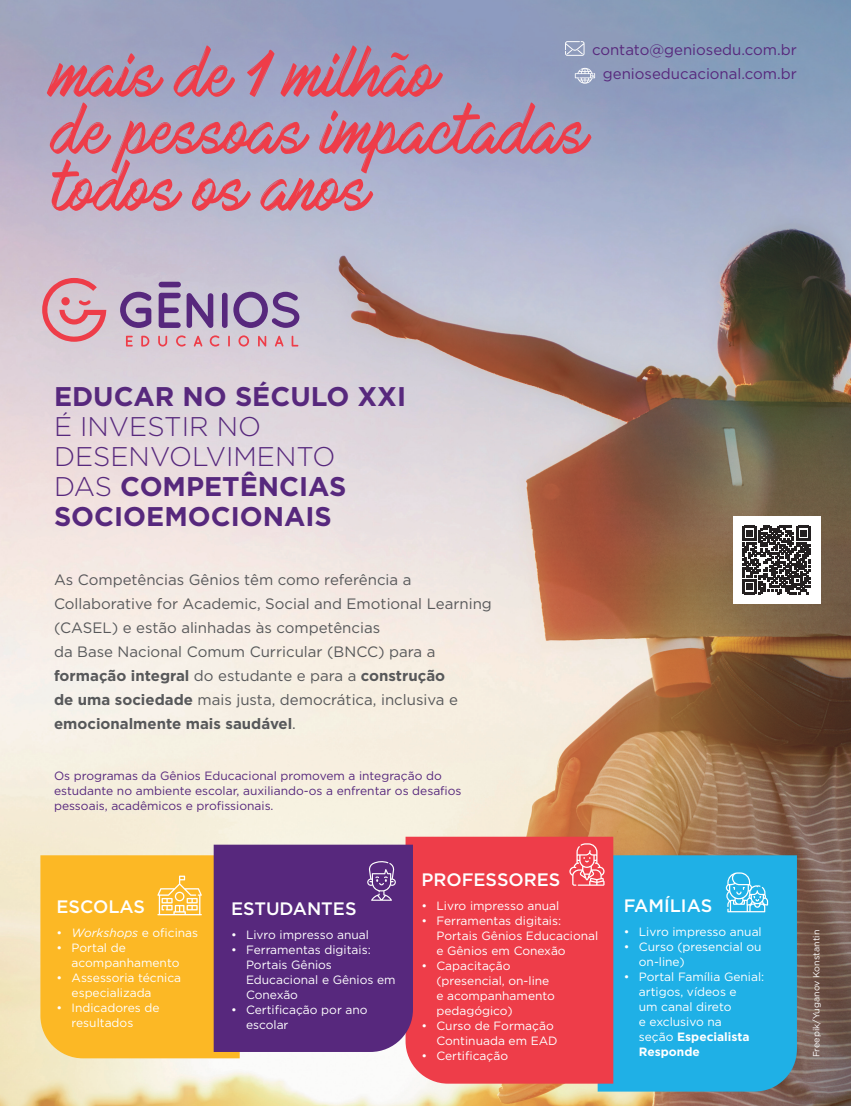
<style>
.page{position:relative;width:851px;height:1106px;background:#fff}
.page>*{position:absolute;margin:0;border:0;box-sizing:border-box;transform-origin:0 0}
.t1{font:57px/57px "Mark My Words";color:#ee3d49}
.Título_interno{font:700 27px/30px "Gotham";color:#57287d}
.Título_gráfico{font:500 18px "Gotham";color:#fff}
.Texto{font:15px/24px "Gotham";color:#57585a}
.Texto-2{font:700 15px/24px "Gotham";color:#57585a}
.Texto-3{font:15px "Gotham";color:#57287d}
.t2{font:12px/15px "Gotham";color:#fff}
.Texto_menor{font:12px/15px "Gotham";color:#57287d}
.Crédito{font:9px "Gotham";color:#fff}
.s1{font-weight:300}
.s2{font-weight:700}
.s3{font-weight:400}
.s4{font-style:italic}
</style>
<div class="page">
<img style="left:0;top:0;width:850px;height:1106px">
<svg style="left:574px;top:68px;width:21px;height:16px"></svg>
<svg style="left:565px;top:41px;width:19px;height:15px"></svg>
<svg style="left:42px;top:278px;width:64px;height:64px;background:#dba0aa"></svg>
<svg style="left:120px;top:282px;width:179px;height:46px;background:#a592b7"></svg>
<svg style="left:126px;top:336px;width:7px;height:10px"></svg>
<svg style="left:141px;top:336px;width:8px;height:10px"></svg>
<svg style="left:158px;top:336px;width:9px;height:10px"></svg>
<svg style="left:176px;top:335px;width:10px;height:11px"></svg>
<svg style="left:194px;top:336px;width:8px;height:10px"></svg>
<svg style="left:210px;top:335px;width:9px;height:11px"></svg>
<svg style="left:228px;top:336px;width:2px;height:10px"></svg>
<svg style="left:238px;top:335px;width:11px;height:11px"></svg>
<svg style="left:258px;top:336px;width:8px;height:10px"></svg>
<svg style="left:275px;top:336px;width:8px;height:10px"></svg>
<svg style="left:291px;top:336px;width:7px;height:10px"></svg>
<div style="left:40px;top:855px;width:200px;height:203px;background:#fcb825"></div>
<svg style="left:157px;top:875px;width:45px;height:40px;background:#fcca5e"></svg>
<div style="left:597px;top:855px;width:199px;height:236px;background:#1fb0e6"></div>
<svg style="left:725px;top:872px;width:43px;height:40px;background:#5ac4ec"></svg>
<div style="left:405px;top:836px;width:208px;height:247px;background:#ee3d49"></div>
<svg style="left:569px;top:843px;width:35px;height:42px"></svg>
<div style="left:214px;top:844px;width:199px;height:208px;background:#57287d"></div>
<svg style="left:367px;top:860px;width:29px;height:40px"></svg>
<div style="left:732px;top:516px;width:88px;height:87px;background:#fff"></div>
<svg style="left:742px;top:526px;width:68px;height:68px"></svg>
<p class="t1" style="left:54px;top:49px;width:535px">mais de 1 milhão<br>de pessoas impactadas</p>
<p class="Texto-3" style="left:592px;top:40px;width:206px">contato@geniosedu.com.br</p>
<p class="Texto-3" style="left:602px;top:64px;width:195px">genioseducacional.com.br</p>
<p class="t1" style="left:54px;top:163px;width:317px">todos os anos</p>
<p class="Título_interno" style="left:54px;top:381px;width:353px">EDUCAR NO SÉCULO XXI<br><span class="s1">É INVESTIR NO<br>DESENVOLVIMENTO<br>DAS</span> COMPETÊNCIAS<br>SOCIOEMOCIONAIS</p>
<p class="Texto" style="left:54px;top:567px;width:439px">As Competências Gênios têm como referência a<br>Collaborative for Academic, Social and Emotional Learning (CASEL) e estão alinhadas às competências</p>
<p class="Texto" style="left:54px;top:639px;width:392px">da Base Nacional Comum Curricular (BNCC) para a <span class="s2">formação integral</span> do estudante e para a <span class="s2">construção</span></p>
<p class="Texto-2" style="left:54px;top:687px;width:405px">de uma sociedade <span class="s3">mais justa, democrática, inclusiva e </span>emocionalmente mais saudável<span class="s3">.</span></p>
<p class="Texto_menor" style="left:54px;top:768px;width:409px">Os programas da Gênios Educacional promovem a integração do estudante no ambiente escolar, auxiliando-os a enfrentar os desafios pessoais, acadêmicos e profissionais.</p>
<p class="Título_gráfico" style="left:57px;top:895px;width:90px">ESCOLAS</p>
<p class="t2" style="left:57px;top:925px;width:143px">• <span class="s4">Workshops</span> e oficinas</p>
<p class="t2" style="left:72px;top:940px;width:109px;text-indent:-15px">• Portal de acompanhamento</p>
<p class="t2" style="left:72px;top:970px;width:111px;text-indent:-15px">• Assessoria técnica especializada</p>
<p class="t2" style="left:72px;top:1000px;width:89px;text-indent:-15px">• Indicadores de resultados</p>
<p class="Título_gráfico" style="left:231px;top:896px;width:127px">ESTUDANTES</p>
<p class="t2" style="left:231px;top:926px;width:139px">• Livro impresso anual</p>
<p class="t2" style="left:246px;top:941px;width:151px;text-indent:-15px">• Ferramentas digitais:<br>Portais Gênios<br>Educacional e Gênios em<br>Conexão</p>
<p class="t2" style="left:246px;top:1001px;width:123px;text-indent:-15px">• Certificação por ano escolar</p>
<p class="Título_gráfico" style="left:421px;top:868px;width:140px">PROFESSORES</p>
<p class="t2" style="left:421px;top:898px;width:139px">• Livro impresso anual</p>
<p class="t2" style="left:436px;top:913px;width:163px;text-indent:-15px">• Ferramentas digitais:<br>Portais Gênios Educacional e Gênios em Conexão</p>
<p class="t2" style="left:436px;top:958px;width:120px;text-indent:-15px">• Capacitação (presencial, on-line e acompanhamento pedagógico)</p>
<p class="t2" style="left:436px;top:1018px;width:123px;text-indent:-15px">• Curso de Formação<br>Continuada em EAD</p>
<p class="t2" style="left:421px;top:1048px;width:88px">• Certificação</p>
<p class="Título_gráfico" style="left:623px;top:894px;width:90px">FAMÍLIAS</p>
<p class="t2" style="left:623px;top:924px;width:139px">• Livro impresso anual</p>
<p class="t2" style="left:638px;top:939px;width:124px;text-indent:-15px">• Curso (presencial ou on-line)</p>
<p class="t2" style="left:638px;top:969px;width:127px;text-indent:-15px">• Portal Família Genial: artigos, vídeos e<br>um canal direto<br>e exclusivo na<br>seção <span class="s2">Especialista<br>Responde</span></p>
<p class="Crédito" style="left:810px;top:1057px;width:129px;rotate:-90deg">Freepik/Yuganov Konstantin</p>
</div>
